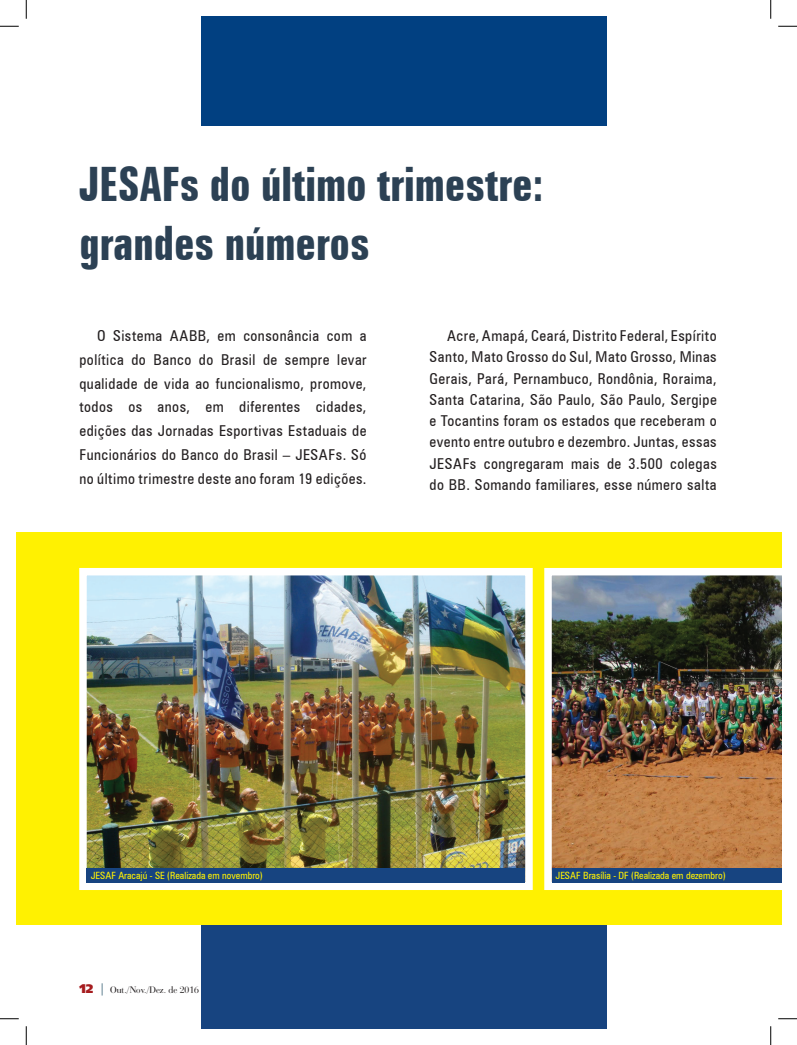
<style>
.page{position:relative;width:797px;height:1045px;background:#fff}
.page>*{position:absolute;margin:0;border:0;box-sizing:border-box;transform-origin:0 0}
.t1{font:700 extra-condensed 47.5px/58.1px "Zurich BT";color:#2c4154}
.t2{font:condensed 15px/21.2px "Zurich BT";letter-spacing:.03em;color:#231f20;text-align:justify}
.t3{font:900 12.5px "Frutiger 95";color:#a61c1f}
.t4{font:condensed 10px "Zurich BT";color:#fff101}
.t5{font:10px "Bauer Bodoni BT";color:#231f20}
</style>
<div class="page">
<svg style="left:101px;top:983px;width:2px;height:12px"></svg>
<div style="left:201px;top:919px;width:405px;height:110px;background:#174480"></div>
<div style="left:201px;top:16px;width:405px;height:109px;background:#014081"></div>
<div style="left:16px;top:532px;width:765px;height:393px;background:#fff101"></div>
<img style="left:88px;top:577px;width:435px;height:291px">
<div style="left:79px;top:568px;width:453px;height:322px;border:8px solid #fff"></div>
<img style="left:544px;top:568px;width:237px;height:322px">
<div style="left:86px;top:868px;width:439px;height:15px;background:#174480"></div>
<div style="left:552px;top:868px;width:229px;height:14px;background:#174480"></div>
<svg style="left:0;top:25px;width:19px;height:2px"></svg>
<svg style="left:778px;top:25px;width:19px;height:2px"></svg>
<svg style="left:0;top:1018px;width:19px;height:1px"></svg>
<svg style="left:778px;top:1018px;width:19px;height:1px"></svg>
<svg style="left:25px;top:0;width:2px;height:19px"></svg>
<svg style="left:25px;top:1026px;width:2px;height:19px"></svg>
<svg style="left:770px;top:0;width:1px;height:19px"></svg>
<svg style="left:770px;top:1026px;width:1px;height:19px"></svg>
<h1 class="t1" style="left:79px;top:156px;width:466px">JESAFs do último trimestre: grandes números</h1>
<p class="t2" style="left:79px;top:324px;width:289px;line-height:23.8px;text-indent:18px">O Sistema AABB, em consonância com a política do Banco do Brasil de sempre levar qualidade de vida ao funcionalismo, promove, todos os anos, em diferentes cidades, edições das Jornadas Esportivas Estaduais de Funcionários do Banco do Brasil – JESAFs. Só no último trimestre deste ano foram 19 edições.</p>
<p class="t2" style="left:429px;top:325px;width:289px;text-indent:18px">Acre, Amapá, Ceará, Distrito Federal, Espírito Santo, Mato Grosso do Sul, Mato Grosso, Minas Gerais, Pará, Pernambuco, Rondônia, Roraima, Santa Catarina, São Paulo, São Paulo, Sergipe e Tocantins foram os estados que receberam o evento entre outubro e dezembro. Juntas, essas JESAFs congregaram mais de 3.500 colegas do BB. Somando familiares, esse número salta</p>
<p class="t4" style="left:91px;top:869px;width:173px">JESAF Aracajú - SE (Realizada em novembro)</p>
<p class="t4" style="left:555px;top:869px;width:171px">JESAF Brasília - DF (Realizada em dezembro)</p>
<p class="t3" style="left:79px;top:980px;width:15px">12</p>
<p class="t5" style="left:110px;top:983px;width:90px">Out./Nov./Dez. de 2016</p>
</div>
